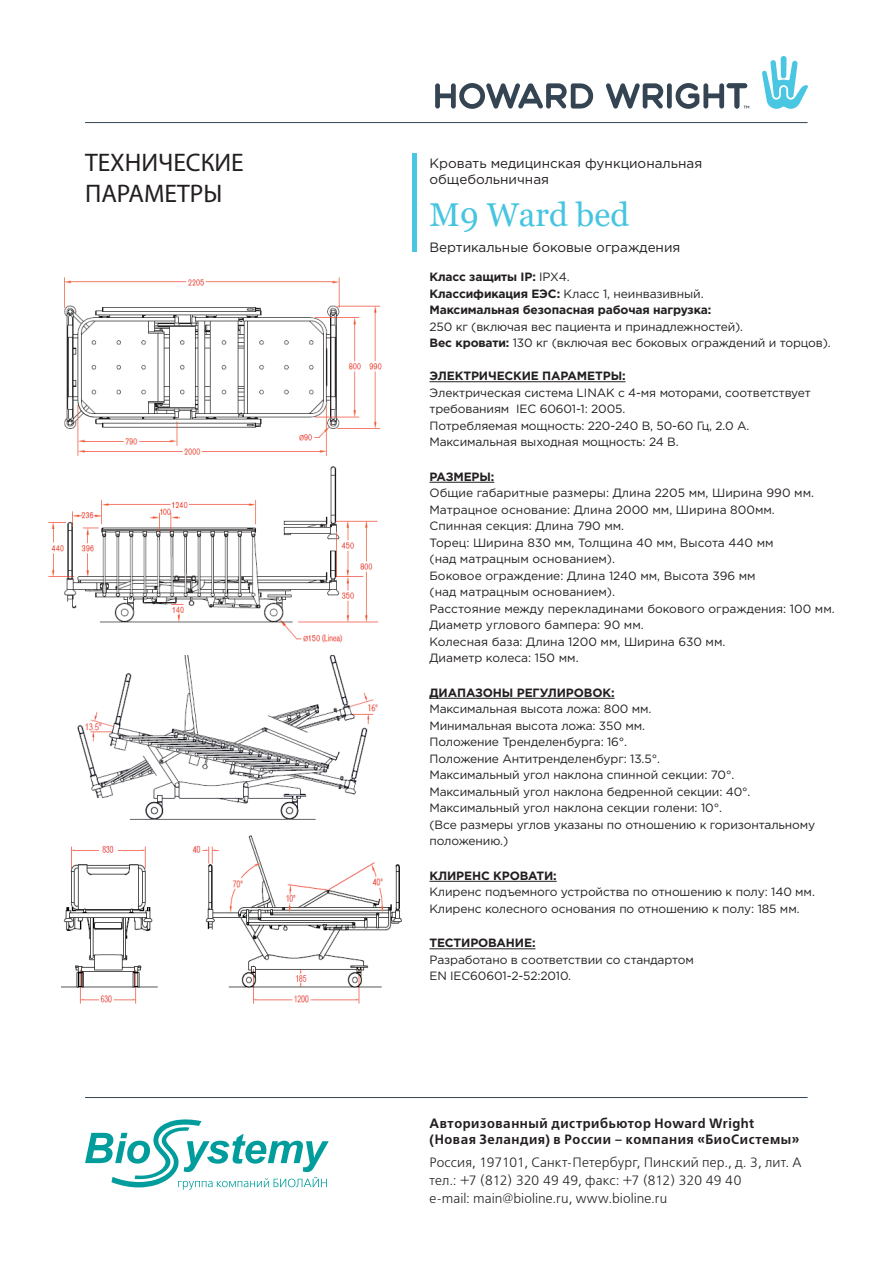
<style>
.page{position:relative;width:893px;height:1263px;background:#fff}
.page>*{position:absolute;margin:0;border:0;box-sizing:border-box;transform-origin:0 0}
.t1{font:33px "Georgia";color:#47c5e0}
.t2{font:25.5px/30.6px "Myriad Pro";color:#231f20}
.t3{font:13.5px/18px "Free Set C";letter-spacing:.005em;color:#231f20}
.t4{font:700 13.5px/16.5px "Free Set C";letter-spacing:.04em;color:#231f20;scale:.96 1}
.t5{font:13.5px/16.2px "Gotham Pro";color:#231f20}
.t6{font:12px/16.5px "Gotham Pro";letter-spacing:-.01em;color:#231f20}
.t7{font:700 12px/16.5px "Gotham Pro";letter-spacing:-.01em;color:#231f20}
.s1{font-weight:400}
.s2{font-weight:700}
</style>
<div class="page">
<hr style="left:85px;top:122px;width:723px;height:1px;background:#344452">
<div style="left:781px;top:56px;width:5px;height:22px;background:#49c6e2;border-radius:3px"></div>
<svg style="left:762px;top:60px;width:46px;height:49px"></svg>
<svg style="left:435px;top:83px;width:314px;height:26px"></svg>
<div style="left:412px;top:154px;width:5px;height:98px;background:#49c6e2"></div>
<svg style="left:85px;top:1119px;width:244px;height:71px"></svg>
<hr style="left:85px;top:1097px;width:723px;height:1px;background:#344452">
<img style="left:48px;top:277px;width:334px;height:366px">
<img style="left:77px;top:656px;width:301px;height:164px">
<img style="left:61px;top:835px;width:341px;height:169px">
<hr style="left:429px;top:381px;width:196px;height:1px;background:#231f20">
<hr style="left:429px;top:482px;width:65px;height:1px;background:#231f20">
<hr style="left:429px;top:698px;width:186px;height:1px;background:#231f20">
<hr style="left:429px;top:881px;width:128px;height:1px;background:#231f20">
<hr style="left:429px;top:948px;width:106px;height:1px;background:#231f20">
<h2 class="t2" style="left:85px;top:147px;width:160px">ТЕХНИЧЕСКИЕ<br>ПАРАМЕТРЫ</h2>
<p class="t5" style="left:429px;top:155px;width:274px">Кровать медицинская функциональная общебольничная</p>
<h1 class="t1" style="left:429px;top:194px;width:201px">М9 Ward bed</h1>
<p class="t5" style="left:429px;top:239px;width:252px">Вертикальные боковые ограждения</p>
<p class="t7" style="left:429px;top:268px;width:283px">Класс защиты IP: <span class="s1">IPX4.<br></span>Классификация ЕЭС: <span class="s1">Класс 1, неинвазивный.<br></span>Максимальная безопасная рабочая нагрузка:</p>
<p class="t6" style="left:429px;top:318px;width:403px">250 кг (включая вес пациента и принадлежностей).<br><span class="s2">Вес кровати:</span> 130 кг (включая вес боковых ограждений и торцов).</p>
<p class="t7" style="left:429px;top:367px;width:198px">ЭЛЕКТРИЧЕСКИЕ ПАРАМЕТРЫ:</p>
<p class="t6" style="left:429px;top:384px;width:383px">Электрическая система LINAK с 4-мя моторами, соответствует требованиям IEC 60601-1: 2005.<br>Потребляемая мощность: 220-240 В, 50-60 Гц, 2.0 А.<br>Максимальная выходная мощность: 24 В.</p>
<p class="t7" style="left:429px;top:468px;width:66px">РАЗМЕРЫ:</p>
<p class="t6" style="left:429px;top:485px;width:407px">Общие габаритные размеры: Длина 2205 мм, Ширина 990 мм.<br>Матрацное основание: Длина 2000 мм, Ширина 800мм.<br>Спинная секция: Длина 790 мм.<br>Торец: Ширина 830 мм, Толщина 40 мм, Высота 440 мм<br>(над матрацным основанием).<br>Боковое ограждение: Длина 1240 мм, Высота 396 мм<br>(над матрацным основанием).<br>Расстояние между перекладинами бокового ограждения: 100 мм.<br>Диаметр углового бампера: 90 мм.<br>Колесная база: Длина 1200 мм, Ширина 630 мм.<br>Диаметр колеса: 150 мм.</p>
<p class="t7" style="left:429px;top:684px;width:187px">ДИАПАЗОНЫ РЕГУЛИРОВОК:</p>
<p class="t6" style="left:429px;top:701px;width:387px">Максимальная высота ложа: 800 мм.<br>Минимальная высота ложа: 350 мм.<br>Положение Тренделенбурга: 16°.<br>Положение Антитренделенбург: 13.5°.<br>Максимальный угол наклона спинной секции: 70°.<br>Максимальный угол наклона бедренной секции: 40°.<br>Максимальный угол наклона секции голени: 10°.<br>(Все размеры углов указаны по отношению к горизонтальному положению.)</p>
<p class="t7" style="left:429px;top:867px;width:129px">КЛИРЕНС КРОВАТИ:</p>
<p class="t6" style="left:429px;top:884px;width:387px">Клиренс подъемного устройства по отношению к полу: 140 мм.<br>Клиренс колесного основания по отношению к полу: 185 мм.</p>
<p class="t7" style="left:429px;top:934px;width:108px">ТЕСТИРОВАНИЕ:</p>
<p class="t6" style="left:429px;top:951px;width:266px">Разработано в соответствии со стандартом<br>EN IEC60601-2-52:2010.</p>
<p class="t4" style="left:429px;top:1115px;width:387px">Авторизованный дистрибьютор Howard Wright (Новая Зеландия) в России – компания «БиоCистемы»</p>
<p class="t3" style="left:429px;top:1153px;width:373px">Россия, 197101, Санкт-Петербург, Пинский пер., д. 3, лит. А тел.: +7 (812) 320 49 49, факс: +7 (812) 320 49 40<br>e-mail: main@bioline.ru, www.bioline.ru</p>
</div>
